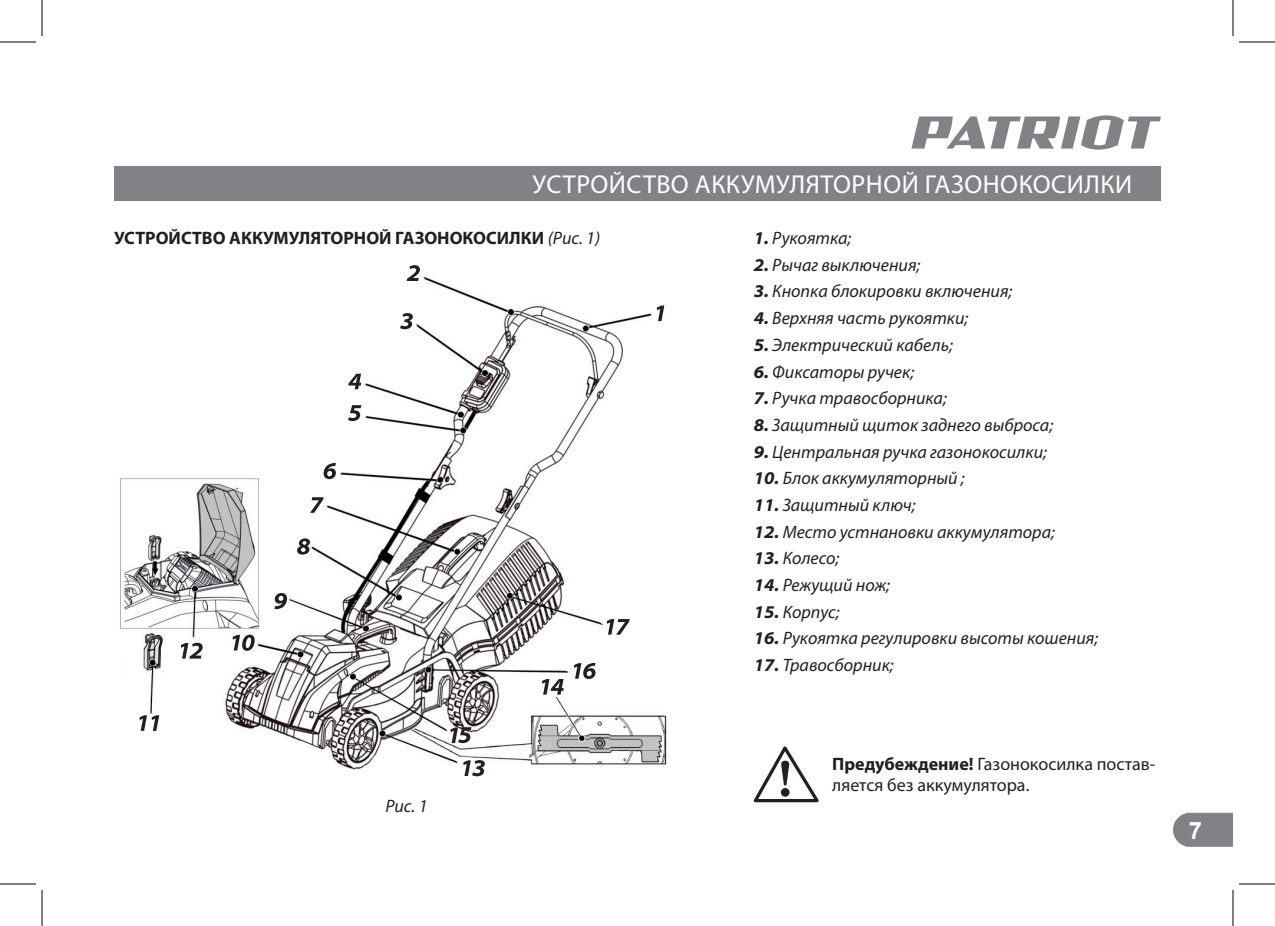
<style>
.page{position:relative;width:1275px;height:926px;background:#fff}
.page>*{position:absolute;margin:0;border:0;box-sizing:border-box;transform-origin:0 0}
.t1{font:26px "Myriad Pro";letter-spacing:.02em;color:#fff}
.t2{font:700 24px "Arial";color:#fff}
.t3{font:italic 18px "Myriad Pro";color:#231f20}
.t4{font:18px/21.6px "Myriad Pro";color:#231f20}
.t5{font:700 18px "Myriad Pro";color:#231f20}
.s1{font-weight:700;font-stretch:semi-expanded}
.s2{font-weight:400;font-style:italic}
.s3{font-weight:700}
</style>
<div class="page">
<svg style="left:1173px;top:813px;width:60px;height:34px;background:#888a8c"></svg>
<svg style="left:911px;top:115px;width:250px;height:35px"></svg>
<img style="left:120px;top:276px;width:547px;height:501px">
<div style="left:114px;top:166px;width:1047px;height:34px;background:#808285"></div>
<svg style="left:657px;top:306px;width:7px;height:15px"></svg>
<svg style="left:407px;top:265px;width:13px;height:16px"></svg>
<svg style="left:400px;top:313px;width:13px;height:16px"></svg>
<svg style="left:348px;top:374px;width:13px;height:15px"></svg>
<svg style="left:348px;top:405px;width:13px;height:16px"></svg>
<svg style="left:324px;top:463px;width:12px;height:16px"></svg>
<svg style="left:310px;top:497px;width:14px;height:16px"></svg>
<svg style="left:297px;top:538px;width:13px;height:17px"></svg>
<svg style="left:274px;top:593px;width:13px;height:16px"></svg>
<svg style="left:233px;top:635px;width:22px;height:16px"></svg>
<svg style="left:140px;top:715px;width:19px;height:16px"></svg>
<svg style="left:181px;top:643px;width:22px;height:16px"></svg>
<svg style="left:463px;top:760px;width:22px;height:16px"></svg>
<svg style="left:542px;top:679px;width:22px;height:16px"></svg>
<svg style="left:574px;top:663px;width:21px;height:16px"></svg>
<svg style="left:607px;top:619px;width:22px;height:16px"></svg>
<svg style="left:450px;top:727px;width:21px;height:16px"></svg>
<svg style="left:753px;top:746px;width:66px;height:56px"></svg>
<hr style="left:0;top:42px;width:36px;height:1px;background:#000">
<hr style="left:1239px;top:42px;width:36px;height:1px;background:#000">
<hr style="left:0;top:884px;width:36px;height:1px;background:#000">
<hr style="left:1239px;top:884px;width:36px;height:1px;background:#000">
<hr style="left:42px;top:0;width:1px;height:36px;background:#000">
<hr style="left:42px;top:890px;width:1px;height:36px;background:#000">
<hr style="left:1232px;top:0;width:1px;height:36px;background:#000">
<hr style="left:1232px;top:890px;width:1px;height:36px;background:#000">
<h1 class="t1" style="left:532px;top:168px;width:601px">УСТРОЙСТВО АККУМУЛЯТОРНОЙ ГАЗОНОКОСИЛКИ</h1>
<p class="t3" style="left:753px;top:227px;width:99px"><span class="s1">1.</span> Рукоятка;</p>
<p class="t3" style="left:753px;top:254px;width:168px"><span class="s1">2.</span> Рычаг выключения;</p>
<p class="t3" style="left:753px;top:280px;width:260px"><span class="s1">3.</span> Кнопка блокировки включения;</p>
<p class="t3" style="left:753px;top:307px;width:216px"><span class="s1">4.</span> Верхняя часть рукоятки;</p>
<p class="t3" style="left:753px;top:334px;width:201px"><span class="s1">5.</span> Электрический кабель;</p>
<p class="t3" style="left:753px;top:360px;width:162px"><span class="s1">6.</span> Фиксаторы ручек;</p>
<p class="t3" style="left:753px;top:387px;width:195px"><span class="s1">7.</span> Ручка травосборника;</p>
<p class="t3" style="left:753px;top:414px;width:301px"><span class="s1">8.</span> Защитный щиток заднего выброса;</p>
<p class="t3" style="left:753px;top:440px;width:295px"><span class="s1">9.</span> Центральная ручка газонокосилки;</p>
<p class="t3" style="left:753px;top:467px;width:212px"><span class="s1">10.</span> Блок аккумуляторный ;</p>
<p class="t3" style="left:753px;top:494px;width:163px"><span class="s1">11.</span> Защитный ключ;</p>
<p class="t3" style="left:753px;top:520px;width:303px"><span class="s1">12.</span> Место устнановки аккумулятора;</p>
<p class="t3" style="left:753px;top:547px;width:87px"><span class="s1">13.</span> Колесо;</p>
<p class="t3" style="left:753px;top:574px;width:138px"><span class="s1">14.</span> Режущий нож;</p>
<p class="t3" style="left:753px;top:601px;width:87px"><span class="s1">15.</span> Корпус;</p>
<p class="t3" style="left:753px;top:627px;width:346px"><span class="s1">16.</span> Рукоятка регулировки высоты кошения;</p>
<p class="t3" style="left:753px;top:654px;width:141px"><span class="s1">17.</span> Травосборник;</p>
<p class="t5" style="left:114px;top:228px;width:487px">УСТРОЙСТВО АККУМУЛЯТОРНОЙ ГАЗОНОКОСИЛКИ <span class="s2">(Рис. 1)</span></p>
<p class="t3" style="left:385px;top:795px;width:44px">Рис. 1</p>
<p class="t4" style="left:832px;top:753px;width:324px"><span class="s3">Предубеждение!</span> Газонокосилка постав&shy;ляется без аккумулятора.</p>
<h2 class="t2" style="left:1188px;top:813px;width:15px">7</h2>
</div>
